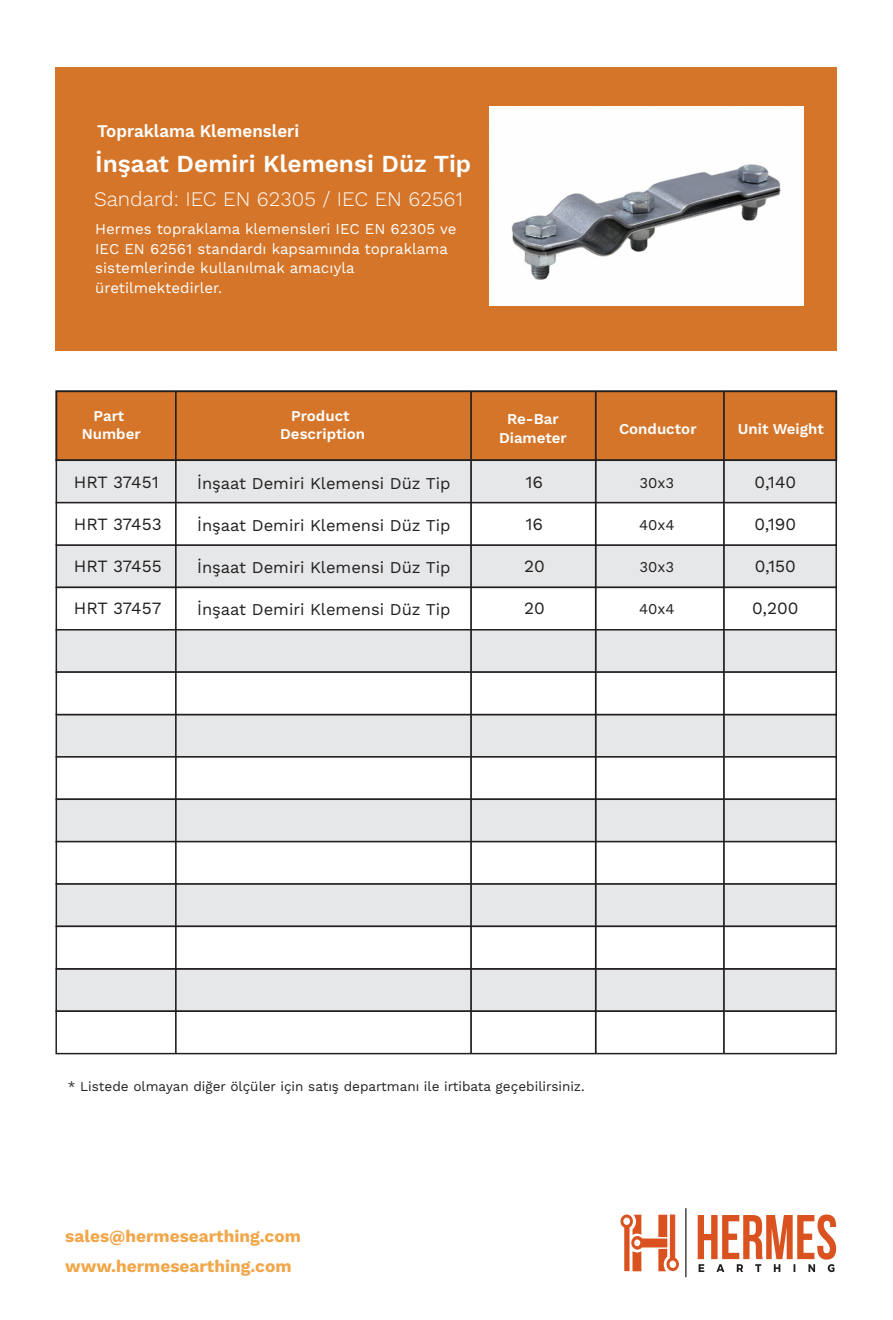
<style>
.page{position:relative;width:893px;height:1320px;background:#fff}
.page>*{position:absolute;margin:0;border:0;box-sizing:border-box;transform-origin:0 0}
.t1{font:600 24.45px "Work Sans";color:#fff}
.t2{font:300 20.55px "Work Sans";color:#fff}
.t3{font:600 17.85px "Work Sans";color:#fff;scale:.95 1}
.t4{font:17.25px "Work Sans";color:#231f20}
.t5{font:700 17.25px/30px "Work Sans";color:#f1a749}
.t6{font:16.5px "Work Sans";color:#231f20}
.t7{font:15px/19.5px "Work Sans";color:#fff}
.t8{font:600 15px/18px "Work Sans";color:#fff;text-align:center}
.t9{font:15px "Work Sans";letter-spacing:-.005em;color:#231f20}
.t10{font:13.5px "Work Sans";color:#231f20}
</style>
<div class="page">
<div style="left:56px;top:68px;width:781px;height:283px;background:#d57529"></div>
<div style="left:55px;top:390px;width:782px;height:71px;background:#d57529;border:2px solid #231f20"></div>
<div style="left:56px;top:459px;width:781px;height:44px;background:#e6e7e8;border:1px solid #231f20"></div>
<div style="left:56px;top:544px;width:781px;height:44px;background:#e6e7e8;border:1px solid #231f20"></div>
<div style="left:56px;top:502px;width:781px;height:44px;background:#fff;border:1px solid #231f20"></div>
<div style="left:56px;top:586px;width:781px;height:44px;background:#fff;border:1px solid #231f20"></div>
<div style="left:56px;top:629px;width:781px;height:44px;background:#e6e7e8;border:1px solid #231f20"></div>
<div style="left:56px;top:713px;width:781px;height:44px;background:#e6e7e8"></div>
<div style="left:56px;top:671px;width:781px;height:44px;background:#fff;border:1px solid #231f20"></div>
<div style="left:56px;top:756px;width:781px;height:44px;background:#fff;border:1px solid #231f20"></div>
<div style="left:56px;top:798px;width:781px;height:44px;background:#e6e7e8;border:1px solid #231f20"></div>
<div style="left:56px;top:841px;width:781px;height:43px;background:#fff;border:1px solid #231f20"></div>
<div style="left:56px;top:883px;width:781px;height:44px;background:#e6e7e8;border:1px solid #231f20"></div>
<div style="left:55px;top:968px;width:782px;height:44px;background:#e6e7e8;border:1px solid #231f20"></div>
<div style="left:55px;top:1010px;width:782px;height:44px;background:#fff;border:1px solid #231f20"></div>
<div style="left:56px;top:925px;width:781px;height:44px;background:#fff;border:1px solid #231f20"></div>
<hr style="left:175px;top:391px;width:2px;height:662px;background:#231f20">
<hr style="left:470px;top:391px;width:2px;height:662px;background:#231f20">
<hr style="left:595px;top:391px;width:2px;height:662px;background:#231f20">
<hr style="left:723px;top:391px;width:2px;height:662px;background:#231f20">
<img style="left:489px;top:106px;width:315px;height:199px">
<svg style="left:620px;top:1214px;width:59px;height:57px"></svg>
<hr style="left:685px;top:1208px;width:1px;height:69px;background:#231f20">
<svg style="left:698px;top:1214px;width:138px;height:58px"></svg>
<p class="t3" style="left:97px;top:120px;width:214px">Topraklama Klemensleri</p>
<h1 class="t1" style="left:95px;top:150px;width:378px">İnşaat Demiri Klemensi Düz Tip</h1>
<h2 class="t2" style="left:94px;top:187px;width:370px">Sandard: IEC EN 62305 / IEC EN 62561</h2>
<p class="t7" style="left:95px;top:220px;width:363px">Hermes topraklama klemensleri IEC EN 62305 ve IEC EN 62561 standardı kapsamında topraklama sistemlerinde kullanılmak amacıyla üretilmektedirler.</p>
<p class="t8" style="left:82px;top:408px;width:60px">Part<br>Number</p>
<p class="t8" style="left:280px;top:408px;width:86px">Product<br>Description</p>
<p class="t8" style="left:499px;top:411px;width:69px">Re-Bar<br>Diameter</p>
<p class="t8" style="left:619px;top:420px;width:79px">Conductor</p>
<p class="t8" style="left:738px;top:420px;width:88px">Unit Weight</p>
<p class="t4" style="left:74px;top:472px;width:86px">HRT 37451</p>
<p class="t4" style="left:74px;top:514px;width:89px">HRT 37453</p>
<p class="t4" style="left:74px;top:556px;width:89px">HRT 37455</p>
<p class="t4" style="left:74px;top:598px;width:89px">HRT 37457</p>
<p class="t6" style="left:197px;top:474px;width:255px">İnşaat Demiri Klemensi Düz Tip</p>
<p class="t6" style="left:197px;top:516px;width:255px">İnşaat Demiri Klemensi Düz Tip</p>
<p class="t6" style="left:197px;top:558px;width:255px">İnşaat Demiri Klemensi Düz Tip</p>
<p class="t6" style="left:197px;top:600px;width:255px">İnşaat Demiri Klemensi Düz Tip</p>
<p class="t4" style="left:525px;top:471px;width:19px">16</p>
<p class="t4" style="left:525px;top:513px;width:19px">16</p>
<p class="t4" style="left:524px;top:555px;width:22px">20</p>
<p class="t4" style="left:524px;top:597px;width:22px">20</p>
<p class="t4" style="left:754px;top:472px;width:43px">0,140</p>
<p class="t4" style="left:754px;top:514px;width:43px">0,190</p>
<p class="t4" style="left:755px;top:556px;width:43px">0,150</p>
<p class="t4" style="left:752px;top:598px;width:48px">0,200</p>
<p class="t9" style="left:640px;top:474px;width:36px">30x3</p>
<p class="t9" style="left:639px;top:516px;width:37px">40x4</p>
<p class="t9" style="left:640px;top:558px;width:36px">30x3</p>
<p class="t9" style="left:639px;top:600px;width:37px">40x4</p>
<p class="t10" style="left:68px;top:1078px;width:518px">* Listede olmayan diğer ölçüler için satış departmanı ile irtibata geçebilirsiniz.</p>
<p class="t5" style="left:65px;top:1221px;width:237px">sales@hermesearthing.com www.hermesearthing.com</p>
</div>
